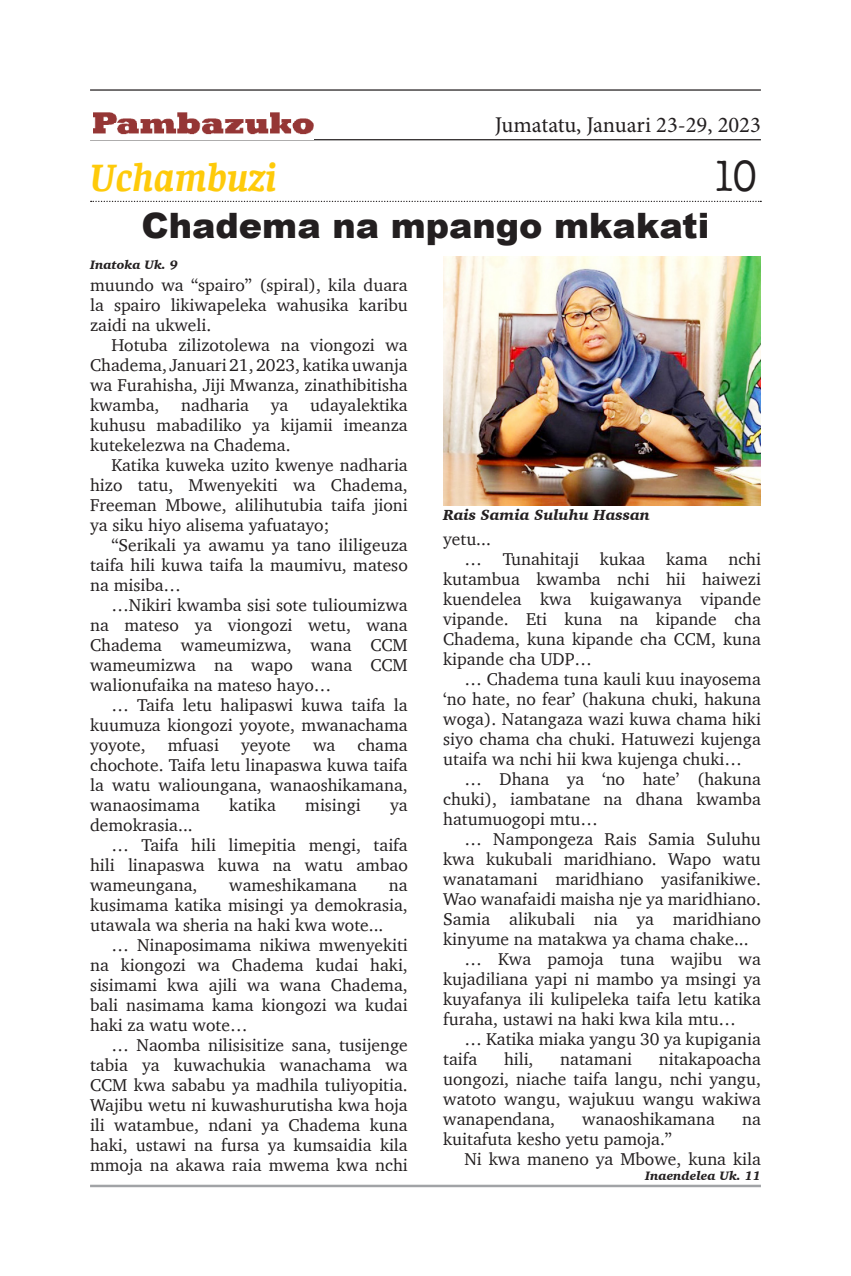
<style>
.page{position:relative;width:851px;height:1276px;background:#fff}
.page>*{position:absolute;margin:0;border:0;box-sizing:border-box;transform-origin:0 0}
.t1{font:45px "American Typewriter";color:#231f20;scale:.84 1}
.t2{font:italic 700 40px "Faustina";color:#feca0a}
.t3{font:900 35px "Arial";color:#231f20}
.t4{font:22.5px "Minion Pro";color:#231f20}
.t5{font:17.5px/20px "Charter";color:#231f20;text-align:justify}
.t6{font:italic 900 15px "Charter";color:#231f20}
.t7{font:italic 900 12.5px "Charter";color:#231f20}
</style>
<div class="page">
<hr style="left:90px;top:89px;width:670px;height:2px;background:#231f20">
<hr style="left:90px;top:139px;width:670px;height:1px;background:#231f20">
<hr style="left:90px;top:1184px;width:670px;height:3px;background:#a1a3a6">
<svg style="left:91px;top:201px;width:670px;height:1px"></svg>
<img style="left:93px;top:112px;width:220px;height:23px">
<img style="left:443px;top:257px;width:317px;height:248px">
<p class="t2" style="left:90px;top:149px;width:188px">Uchambuzi</p>
<p class="t4" style="left:495px;top:110px;width:267px">Jumatatu, Januari 23-29, 2023</p>
<h1 class="t1" style="left:711px;top:142px;width:55px">10</h1>
<p class="t3" style="left:142px;top:200px;width:569px">Chadema na mpango mkakati</p>
<p class="t7" style="left:90px;top:257px;width:89px">Inatoka Uk. 9</p>
<p class="t5" style="left:90px;top:275px;width:319px">muundo wa “spairo” (spiral), kila duara la spairo likiwapeleka wahusika karibu zaidi na ukweli.</p>
<p class="t5" style="left:90px;top:335px;width:319px;text-indent:21px">Hotuba zilizotolewa na viongozi wa Chadema, Januari 21, 2023, katika uwanja wa Furahisha, Jiji Mwanza, zinathibitisha kwamba, nadharia ya udayalektika kuhusu mabadiliko ya kijamii imeanza kutekelezwa na Chadema.</p>
<p class="t5" style="left:90px;top:455px;width:319px;text-indent:21px">Katika kuweka uzito kwenye nadharia hizo tatu, Mwenyekiti wa Chadema, Freeman Mbowe, alilihutubia taifa jioni ya siku hiyo alisema yafuatayo;</p>
<p class="t5" style="left:90px;top:535px;width:319px;text-indent:21px">“Serikali ya awamu ya tano ililigeuza taifa hili kuwa taifa la maumivu, mateso na misiba…</p>
<p class="t5" style="left:90px;top:595px;width:319px;text-indent:21px">…Nikiri kwamba sisi sote tulioumizwa na mateso ya viongozi wetu, wana Chadema wameumizwa, wana CCM wameumizwa na wapo wana CCM walionufaika na mateso hayo…</p>
<p class="t5" style="left:90px;top:695px;width:319px;text-indent:21px">… Taifa letu halipaswi kuwa taifa la kuumuza kiongozi yoyote, mwanachama yoyote,</p>
<p class="t5" style="left:168px;top:735px;width:53px">mfuasi</p>
<p class="t5" style="left:241px;top:735px;width:51px">yeyote</p>
<p class="t5" style="left:313px;top:735px;width:24px">wa</p>
<p class="t5" style="left:90px;top:735px;width:319px;text-indent:267px">chama chochote. Taifa letu linapaswa kuwa taifa la watu walioungana, wanaoshikamana, wanaosimama</p>
<p class="t5" style="left:229px;top:795px;width:48px">katika</p>
<p class="t5" style="left:305px;top:795px;width:57px">misingi</p>
<p class="t5" style="left:390px;top:795px;width:19px">ya</p>
<p class="t5" style="left:90px;top:815px;width:104px">demokrasia...</p>
<p class="t5" style="left:90px;top:835px;width:319px;text-indent:21px">… Taifa hili limepitia mengi, taifa hili linapaswa kuwa na watu ambao wameungana,</p>
<p class="t5" style="left:229px;top:875px;width:129px">wameshikamana</p>
<p class="t5" style="left:90px;top:875px;width:319px;text-indent:299px">na kusimama katika misingi ya demokrasia, utawala wa sheria na haki kwa wote...</p>
<p class="t5" style="left:90px;top:935px;width:319px;text-indent:21px">… Ninaposimama nikiwa mwenyekiti na kiongozi wa Chadema kudai haki, sisimami kwa ajili wa wana Chadema, bali nasimama kama kiongozi wa kudai haki za watu wote…</p>
<p class="t5" style="left:90px;top:1035px;width:319px;text-indent:21px">… Naomba nilisisitize sana, tusijenge tabia ya kuwachukia wanachama wa CCM kwa sababu ya madhila tuliyopitia.<br>Wajibu wetu ni kuwashurutisha kwa hoja ili watambue, ndani ya Chadema kuna haki, ustawi na fursa ya kumsaidia kila mmoja na akawa raia mwema kwa nchi</p>
<p class="t6" style="left:443px;top:505px;width:208px">Rais Samia Suluhu Hassan</p>
<p class="t5" style="left:443px;top:529px;width:49px">yetu...</p>
<p class="t5" style="left:443px;top:549px;width:319px;text-indent:21px">… Tunahitaji kukaa kama nchi kutambua kwamba nchi hii haiwezi kuendelea kwa kuigawanya vipande vipande. Eti kuna na kipande cha Chadema, kuna kipande cha CCM, kuna kipande cha UDP…</p>
<p class="t5" style="left:443px;top:669px;width:319px;text-indent:21px">… Chadema tuna kauli kuu inayosema ‘no hate, no fear’ (hakuna chuki, hakuna woga). Natangaza wazi kuwa chama hiki siyo chama cha chuki. Hatuwezi kujenga utaifa wa nchi hii kwa kujenga chuki…</p>
<p class="t5" style="left:443px;top:769px;width:319px;text-indent:21px">… Dhana ya ‘no hate’ (hakuna chuki), iambatane na dhana kwamba hatumuogopi mtu…</p>
<p class="t5" style="left:443px;top:829px;width:319px;text-indent:21px">… Nampongeza Rais Samia Suluhu kwa kukubali maridhiano. Wapo watu wanatamani maridhiano yasifanikiwe.<br>Wao wanafaidi maisha nje ya maridhiano.<br>Samia alikubali nia ya maridhiano kinyume na matakwa ya chama chake...</p>
<p class="t5" style="left:443px;top:949px;width:319px;text-indent:21px">… Kwa pamoja tuna wajibu wa kujadiliana yapi ni mambo ya msingi ya kuyafanya ili kulipeleka taifa letu katika furaha, ustawi na haki kwa kila mtu…</p>
<p class="t5" style="left:443px;top:1029px;width:319px;text-indent:21px">… Katika miaka yangu 30 ya kupigania taifa</p>
<p class="t5" style="left:443px;top:1049px;width:319px;text-indent:216px">nitakapoacha uongozi, niache taifa langu, nchi yangu, watoto wangu, wajukuu wangu wakiwa wanapendana,</p>
<p class="t5" style="left:504px;top:1049px;width:31px">hili,</p>
<p class="t5" style="left:560px;top:1049px;width:73px">natamani</p>
<p class="t5" style="left:582px;top:1109px;width:134px">wanaoshikamana</p>
<p class="t5" style="left:742px;top:1109px;width:20px">na</p>
<p class="t5" style="left:443px;top:1129px;width:230px">kuitafuta kesho yetu pamoja.”</p>
<p class="t5" style="left:464px;top:1149px;width:298px">Ni kwa maneno ya Mbowe, kuna kila</p>
<p class="t7" style="left:645px;top:1167px;width:117px">Inaendelea Uk. 11</p>
</div>
